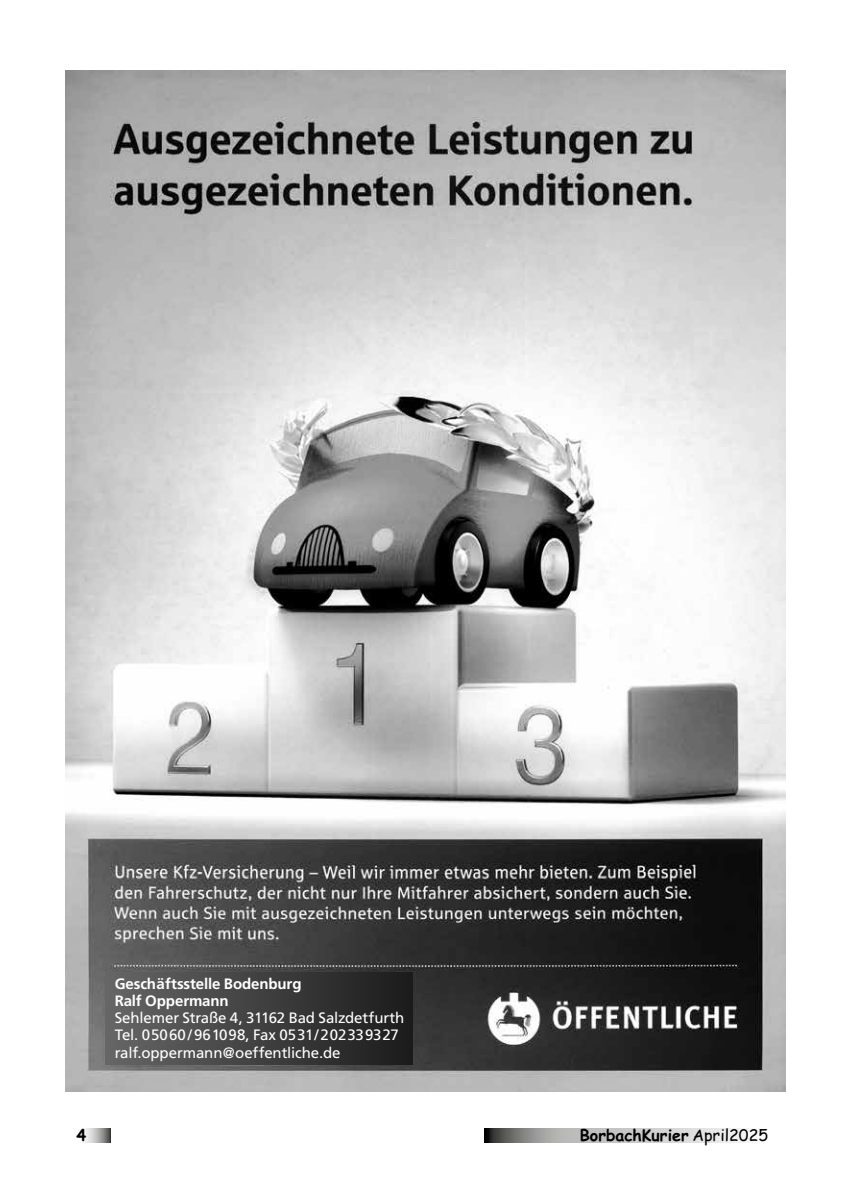
<style>
.page{position:relative;width:842px;height:1191px;background:#fff}
.page>*{position:absolute;margin:0;border:0;box-sizing:border-box;transform-origin:0 0}
.t1{font:16px "Comic Sans MS Bold";color:#000}
.t2{font:700 16px "Comic Sans MS";color:#000}
.t3{font:15px/17.2px "Frutiger";letter-spacing:-.01em;color:#fff}
.t4{font:700 15px/17.2px "Frutiger";letter-spacing:-.01em;color:#fff}
.s1{font-family:"Comic Sans MS"}
</style>
<div class="page">
<svg style="left:485px;top:1128px;width:262px;height:14px;background:#b8b8b7"></svg>
<svg style="left:84px;top:1128px;width:27px;height:14px"></svg>
<img style="left:65px;top:71px;width:720px;height:1020px">
<div style="left:105px;top:972px;width:307px;height:92px;background:linear-gradient(to right,#666,#1b1b1b)"></div>
<p class="t4" style="left:115px;top:974px;width:188px">Geschäftsstelle Bodenburg<br>Ralf Oppermann</p>
<p class="t3" style="left:115px;top:1009px;width:291px">Sehlemer Straße 4, 31162 Bad Salzdetfurth<br>Tel. 0 50 60/96 10 98, Fax 05 31/2 02 33 93 27 ralf.oppermann@oeffentliche.de</p>
<p class="t2" style="left:77px;top:1123px;width:11px">4</p>
<p class="t1" style="left:580px;top:1123px;width:190px">BorbachKurier <span class="s1">April2025</span></p>
</div>
